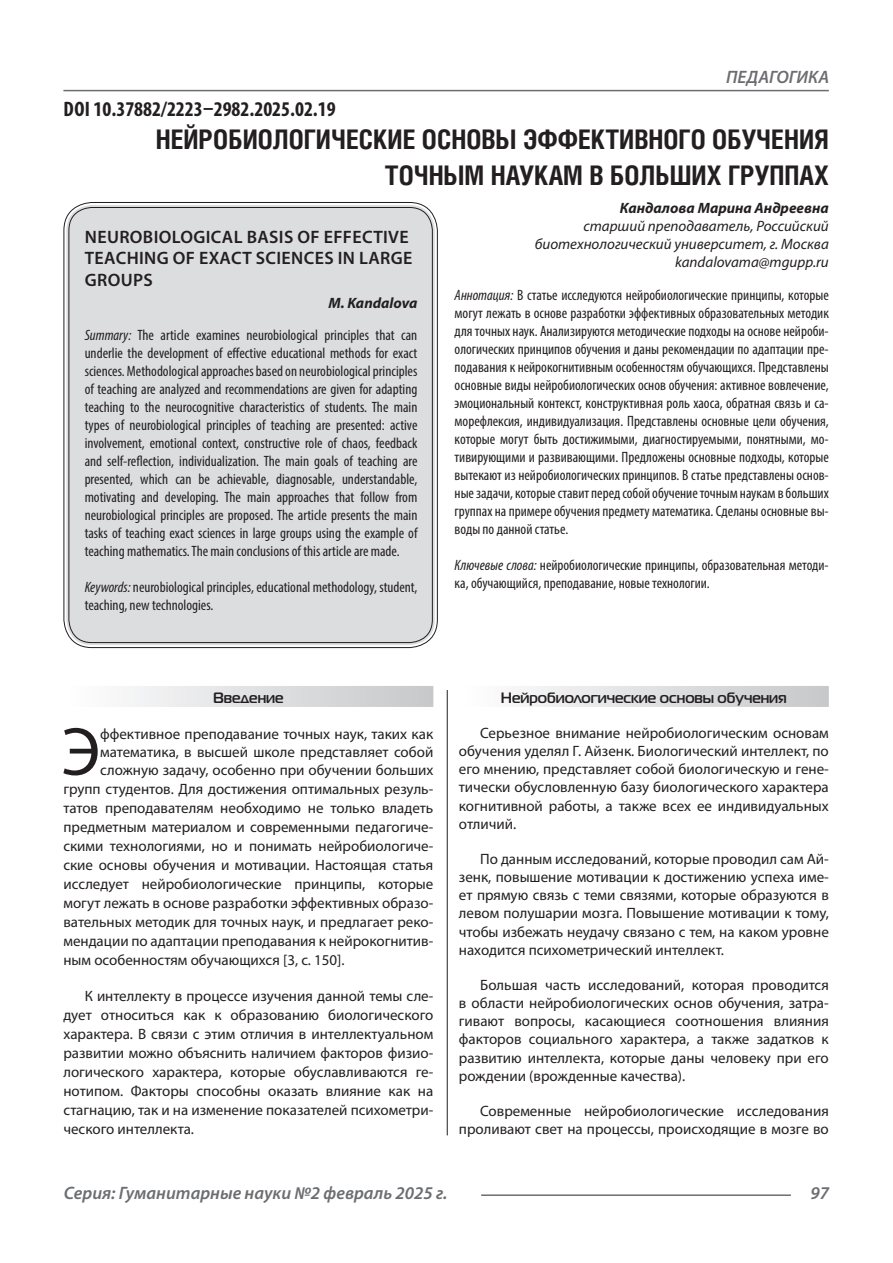
<style>
.page{position:relative;width:893px;height:1263px;background:#fff}
.page>*{position:absolute;margin:0;border:0;box-sizing:border-box;transform-origin:0 0}
.Статья_текст_первый{font:68.4px "Myriad Pro";color:#231f20}
.Статья_название{font:700 27px/36px "Helios Cond C";color:#231f20;text-align:right}
.ДОИ{font:700 condensed 21px "Myriad Pro";color:#231f20}
.Статья_название_англ{font:600 18px/21.6px "Myriad Pro";letter-spacing:.02em;color:#231f20}
.t1{font:italic 600 18px "Myriad Pro";color:#6c6d70}
.Статья_текст{font:15px/18.1px "Myriad Pro";color:#231f20;text-align:justify}
.Статья_аннотация_тек{font:condensed 15px/18px "Myriad Pro";color:#231f20;text-align:justify}
.Статья_аннотация_анг{font:condensed 15px/18px "Myriad Pro";color:#231f20;text-align:justify}
.Статья_текст_первый-2{font:15px "Myriad Pro";color:#231f20}
.Статья_автор_инфо{font:italic 15px/18px "Myriad Pro";color:#231f20;text-align:right}
.Статья_подзаголовок{font:700 15px "Magistral C";color:#231f20}
.Статья_автор_инфо-2{font:italic 700 15px "Myriad Pro";color:#231f20}
.Статья_автор_англ{font:italic 700 15px "Myriad Pro";color:#231f20}
.s1{font-style:italic}
</style>
<div class="page">
<hr style="left:447px;top:128px;width:1px;height:1007px;background:#231f20">
<hr style="left:63px;top:90px;width:766px;height:1px;background:#6c6d70">
<hr style="left:481px;top:1194px;width:310px;height:2px;background:#6c6d70">
<div style="left:443px;top:125px;width:10px;height:565px;background:#fff"></div>
<div style="left:66px;top:205px;width:369px;height:440px;background:#dcdddf;border-radius:26px"></div>
<div style="left:63px;top:686px;width:370px;height:21px;background:linear-gradient(to right,#fefeff,#c6c8ca)"></div>
<div style="left:459px;top:686px;width:370px;height:21px;background:linear-gradient(to right,#fefeff,#c6c8ca)"></div>
<p class="t1" style="left:726px;top:66px;width:104px">ПЕДАГОГИКА</p>
<p class="Статья_название" style="left:156px;top:121px;width:675px">НЕЙРОБИОЛОГИЧЕСКИЕ ОСНОВЫ ЭФФЕКТИВНОГО ОБУЧЕНИЯ<br>ТОЧНЫМ НАУКАМ В БОЛЬШИХ ГРУППАХ</p>
<p class="Статья_автор_инфо-2" style="left:620px;top:198px;width:211px">Кандалова Марина Андреевна</p>
<p class="Статья_автор_инфо" style="left:535px;top:217px;width:296px">старший преподаватель, Российский биотехнологический университет, г. Москва</p>
<p class="Статья_автор_инфо" style="left:675px;top:253px;width:155px">kandalovama@mgupp.ru</p>
<p class="Статья_аннотация_тек" style="left:455px;top:286px;width:376px"><span class="s1">Аннотация:</span> В статье исследуются нейробиологические принципы, которые могут лежать в основе разработки эффективных образовательных методик для точных наук. Анализируются методические подходы на основе нейроби&shy;ологических принципов обучения и даны рекомендации по адаптации пре&shy;подавания к нейрокогнитивным особенностям обучающихся. Представлены основные виды нейробиологических основ обучения: активное вовлечение, эмоциональный контекст, конструктивная роль хаоса, обратная связь и са&shy;морефлексия, индивидуализация. Представлены основные цели обучения, которые могут быть достижимыми, диагностируемыми, понятными, мо&shy;тивирующими и развивающими. Предложены основные подходы, которые вытекают из нейробиологических принципов. В статье представлены основ&shy;ные задачи, которые ставит перед собой обучение точным наукам в больших группах на примере обучения предмету математика. Сделаны основные вы&shy;воды по данной статье.</p>
<p class="Статья_аннотация_тек" style="left:455px;top:556px;width:376px"><span class="s1">Ключевые слова:</span> нейробиологические принципы, образовательная методи&shy;ка, обучающийся, преподавание, новые технологии.</p>
<p class="ДОИ" style="left:64px;top:96px;width:274px">DOI 10.37882/2223–2982.2025.02.19</p>
<p class="Статья_название_англ" style="left:85px;top:225px;width:329px">NEUROBIOLOGICAL BASIS OF EFFECTIVE<br>TEACHING OF EXACT SCIENCES IN LARGE<br>GROUPS</p>
<p class="Статья_автор_англ" style="left:328px;top:293px;width:90px">M. Kandalova</p>
<p class="Статья_аннотация_анг" style="left:85px;top:326px;width:334px"><span class="s1">Summary:</span> The article examines neurobiological principles that can underlie the development of effective educational methods for exact sciences. Methodological approaches based on neurobiological principles of teaching are analyzed and recommendations are given for adapting teaching to the neurocognitive characteristics of students. The main types of neurobiological principles of teaching are presented: active involvement, emotional context, constructive role of chaos, feedback and self-reflection, individualization. The main goals of teaching are presented, which can be achievable, diagnosable, understandable, motivating and developing. The main approaches that follow from neurobiological principles are proposed. The article presents the main tasks of teaching exact sciences in large groups using the example of teaching mathematics. The main conclusions of this article are made.</p>
<p class="Статья_аннотация_анг" style="left:85px;top:578px;width:334px"><span class="s1">Keywords:</span> neurobiological principles, educational methodology, student, teaching, new technologies.</p>
<p class="Статья_подзаголовок" style="left:213px;top:688px;width:72px">Введение</p>
<p class="Статья_текст_первый" style="left:61px;top:710px;width:40px">Э</p>
<p class="Статья_текст_первый-2" style="left:100px;top:724px;width:335px">ффективное преподавание точных наук, таких как</p>
<p class="Статья_текст_первый-2" style="left:100px;top:742px;width:335px">математика, в высшей школе представляет собой</p>
<p class="Статья_текст_первый-2" style="left:100px;top:760px;width:335px">сложную задачу, особенно при обучении больших</p>
<p class="Статья_текст_первый-2" style="left:63px;top:779px;width:371px">групп студентов. Для достижения оптимальных резуль-</p>
<p class="Статья_текст_первый-2" style="left:63px;top:798px;width:371px">татов преподавателям необходимо не только владеть</p>
<p class="Статья_текст_первый-2" style="left:63px;top:817px;width:371px">предметным материалом и современными педагогиче-</p>
<p class="Статья_текст_первый-2" style="left:63px;top:836px;width:371px">скими технологиями, но и понимать нейробиологиче-</p>
<p class="Статья_текст_первый-2" style="left:63px;top:855px;width:371px">ские основы обучения и мотивации. Настоящая статья</p>
<p class="Статья_текст_первый-2" style="left:63px;top:874px;width:371px">исследует нейробиологические принципы, которые</p>
<p class="Статья_текст_первый-2" style="left:63px;top:893px;width:371px">могут лежать в основе разработки эффективных образо-</p>
<p class="Статья_текст_первый-2" style="left:63px;top:913px;width:371px">вательных методик для точных наук, и предлагает реко-</p>
<p class="Статья_текст_первый-2" style="left:63px;top:932px;width:371px">мендации по адаптации преподавания к нейрокогнитив-</p>
<p class="Статья_текст_первый-2" style="left:63px;top:951px;width:283px">ным особенностям обучающихся [3, c. 150].</p>
<p class="Статья_текст" style="left:63px;top:986px;width:371px;line-height:19px;text-indent:21px">К интеллекту в процессе изучения данной темы сле&shy;дует относиться как к образованию биологического характера. В связи с этим отличия в интеллектуальном развитии можно объяснить наличием факторов физио&shy;логического характера, которые обуславливаются ге&shy;нотипом. Факторы способны оказать влияние как на стагнацию, так и на изменение показателей психометри&shy;ческого интеллекта.</p>
<p class="Статья_подзаголовок" style="left:501px;top:688px;width:287px">Нейробиологические основы обучения</p>
<p class="Статья_текст" style="left:459px;top:723px;width:371px;text-indent:21px">Серьезное внимание нейробиологическим основам обучения уделял Г. Айзенк. Биологический интеллект, по его мнению, представляет собой биологическую и гене&shy;тически обусловленную базу биологического характера когнитивной работы, а также всех ее индивидуальных отличий.</p>
<p class="Статья_текст" style="left:459px;top:849px;width:371px;text-indent:21px">По данным исследований, которые проводил сам Ай&shy;зенк, повышение мотивации к достижению успеха име&shy;ет прямую связь с теми связями, которые образуются в левом полушарии мозга. Повышение мотивации к тому, чтобы избежать неудачу связано с тем, на каком уровне находится психометрический интеллект.</p>
<p class="Статья_текст" style="left:459px;top:975px;width:371px;text-indent:21px">Большая часть исследований, которая проводится в области нейробиологических основ обучения, затра&shy;гивают вопросы, касающиеся соотношения влияния факторов социального характера, а также задатков к развитию интеллекта, которые даны человеку при его рождении (врожденные качества).</p>
<p class="Статья_текст" style="left:459px;top:1101px;width:371px;text-align:right">Современные нейробиологические исследования проливают свет на процессы, происходящие в мозге во</p>
<p class="t1" style="left:64px;top:1182px;width:385px">Серия: Гуманитарные науки №2 февраль 2025 г.</p>
<p class="t1" style="left:810px;top:1182px;width:20px">97</p>
</div>
